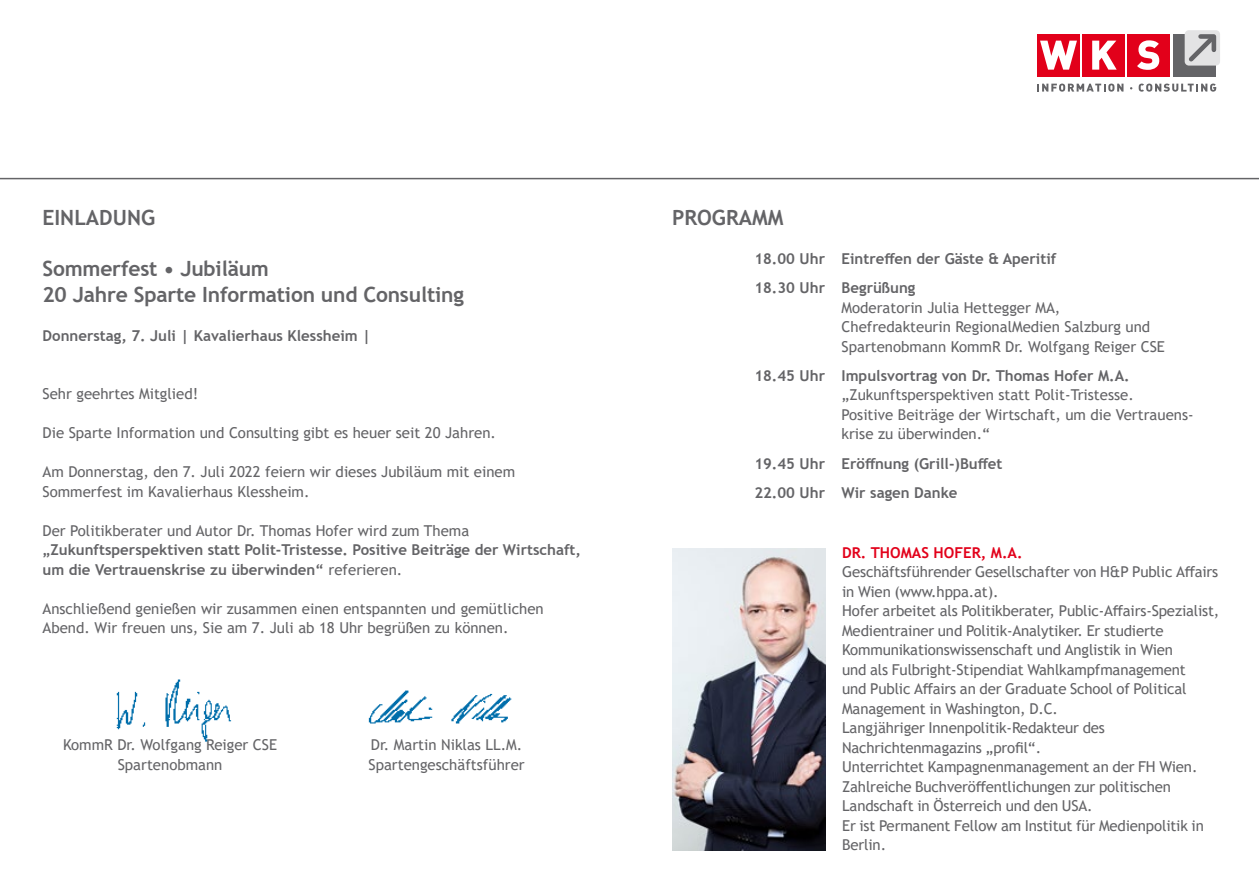
<style>
.page{position:relative;width:1259px;height:893px;background:#fff}
.page>*{position:absolute;margin:0;border:0;box-sizing:border-box;transform-origin:0 0}
.t1{font:700 21px/25.5px "Trebuchet MS";letter-spacing:-.01em;color:#646467}
.t2{font:15px/19.5px "Trebuchet MS";color:#646467}
.t3{font:700 15px/29.2px "Trebuchet MS";color:#646467}
.t4{font:700 15px "Trebuchet MS";color:#e2001a}
.s1{font-weight:400}
</style>
<div class="page">
<hr style="left:0;top:178px;width:1259px;height:1px;background:#646467">
<img style="left:368px;top:690px;width:144px;height:34px">
<img style="left:116px;top:679px;width:116px;height:63px">
<div style="left:1126px;top:34px;width:43px;height:43px;background:#e2001a"></div>
<div style="left:1082px;top:34px;width:42px;height:43px;background:#e2001a"></div>
<svg style="left:1092px;top:41px;width:24px;height:29px"></svg>
<div style="left:1037px;top:34px;width:42px;height:43px;background:#e2001a"></div>
<svg style="left:1040px;top:41px;width:37px;height:29px"></svg>
<svg style="left:1037px;top:84px;width:86px;height:8px"></svg>
<svg style="left:1138px;top:84px;width:78px;height:8px"></svg>
<div style="left:1173px;top:34px;width:43px;height:43px;background:#646467"></div>
<div style="left:1184px;top:30px;width:36px;height:36px;background:#e3e3e4;border-radius:4px"></div>
<svg style="left:1184px;top:31px;width:34px;height:35px"></svg>
<svg style="left:1137px;top:40px;width:22px;height:30px"></svg>
<img style="left:672px;top:549px;width:153px;height:301px">
<h1 class="t1" style="left:43px;top:205px;width:114px">EINLADUNG</h1>
<h1 class="t1" style="left:43px;top:256px;width:423px">Sommerfest • Jubiläum<br>20 Jahre Sparte Information und Consulting</h1>
<p class="t3" style="left:43px;top:321px;width:330px">Donnerstag, 7. Juli | Kavalierhaus Klessheim |</p>
<p class="t2" style="left:43px;top:384px;width:157px">Sehr geehrtes Mitglied!</p>
<p class="t2" style="left:43px;top:423px;width:455px">Die Sparte Information und Consulting gibt es heuer seit 20 Jahren.</p>
<p class="t2" style="left:43px;top:462px;width:474px">Am Donnerstag, den 7. Juli 2022 feiern wir dieses Jubiläum mit einem<br>Sommerfest im Kavalierhaus Klessheim.</p>
<p class="t2" style="left:43px;top:521px;width:428px">Der Politikberater und Autor Dr. Thomas Hofer wird zum Thema</p>
<p class="t3" style="left:43px;top:540px;width:540px;line-height:19.5px">„Zukunftsperspektiven statt Polit-Tristesse. Positive Beiträge der Wirtschaft, um die Vertrauenskrise zu überwinden“ <span class="s1">referieren.</span></p>
<p class="t2" style="left:43px;top:599px;width:503px">Anschließend genießen wir zusammen einen entspannten und gemütlichen<br>Abend. Wir freuen uns, Sie am 7. Juli ab 18 Uhr begrüßen zu können.</p>
<p class="t2" style="left:63px;top:735px;width:216px">KommR Dr. Wolfgang Reiger CSE</p>
<p class="t2" style="left:371px;top:735px;width:153px">Dr. Martin Niklas LL.M.</p>
<p class="t2" style="left:118px;top:755px;width:106px">Spartenobmann</p>
<p class="t2" style="left:368px;top:755px;width:158px">Spartengeschäftsführer</p>
<h1 class="t1" style="left:672px;top:205px;width:113px">PROGRAMM</h1>
<p class="t3" style="left:754px;top:244px;width:303px">18.00 Uhr Eintreffen der Gäste &amp; Aperitif<br>18.30 Uhr Begrüßung</p>
<p class="t2" style="left:841px;top:297px;width:325px">Moderatorin Julia Hettegger MA,<br>Chefredakteurin RegionalMedien Salzburg und<br>Spartenobmann KommR Dr. Wolfgang Reiger CSE</p>
<p class="t3" style="left:754px;top:361px;width:377px">18.45 Uhr Impulsvortrag von Dr. Thomas Hofer M.A.</p>
<p class="t2" style="left:841px;top:385px;width:351px">„Zukunftsperspektiven statt Polit-Tristesse.<br>Positive Beiträge der Wirtschaft, um die Vertrauens&shy;krise zu überwinden.“</p>
<p class="t3" style="left:754px;top:449px;width:249px">19.45 Uhr Eröffnung (Grill-)Buffet<br>22.00 Uhr Wir sagen Danke</p>
<p class="t4" style="left:842px;top:543px;width:182px">DR. THOMAS HOFER, M.A.</p>
<p class="t2" style="left:842px;top:562px;width:379px">Geschäftsführender Gesellschafter von H&amp;P Public Affairs in Wien (www.hppa.at).<br>Hofer arbeitet als Politikberater, Public-Affairs-Spezialist, Medientrainer und Politik-Analytiker. Er studierte Kommunikationswissenschaft und Anglistik in Wien<br>und als Fulbright-Stipendiat Wahlkampfmanagement<br>und Public Affairs an der Graduate School of Political Management in Washington, D.C.<br>Langjähriger Innenpolitik-Redakteur des Nachrichtenmagazins „profil“.<br>Unterrichtet Kampagnenmanagement an der FH Wien.<br>Zahlreiche Buchveröffentlichungen zur politischen Landschaft in Österreich und den USA.<br>Er ist Permanent Fellow am Institut für Medienpolitik in Berlin.</p>
</div>
